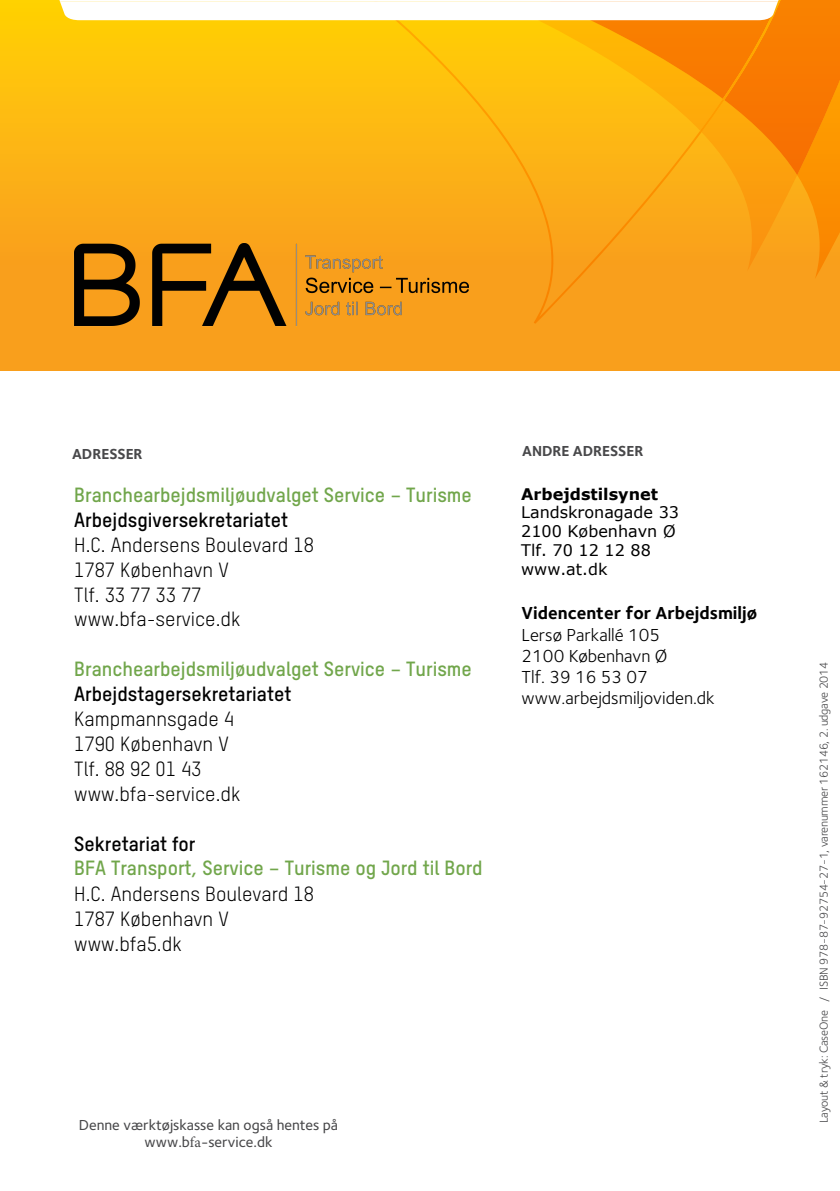
<style>
.page{position:relative;width:840px;height:1191px;background:#fff}
.page>*{position:absolute;margin:0;border:0;box-sizing:border-box;transform-origin:0 0}
.t1{font:20px/25px "T Star Regular";color:#000}
.t2{font:20px "T Star Bold";color:#71a64b}
.t3{font:20px "T Star Bold";color:#000}
.t4{font:18px/21.2px "Foundry Sterling";color:#000}
.t5{font:700 18px "Foundry Sterling";color:#000}
.t6{font:16px/18.8px "Verdana";color:#000}
.t7{font:700 16px "Verdana";color:#000}
.t8{font:500 15px/17px "Foundry Sterling";color:#48484a;text-align:center}
.t9{font:700 15px "Foundry Sterling";color:#48484a}
.t10{font:12px "Foundry Sterling";letter-spacing:-.02em;color:#48484a}
.s1{font-family:"Minion Pro";font-weight:400}
</style>
<div class="page">
<div style="left:0;top:0;width:839px;height:370px;background:#f99f1c"></div>
<svg style="left:701px;top:175px;width:95px;height:94px"></svg>
<svg style="left:796px;top:175px;width:43px;height:103px"></svg>
<svg style="left:701px;top:0;width:138px;height:175px;background:#fa8904"></svg>
<svg style="left:0;top:0;width:701px;height:324px;fill:#fbac18"></svg>
<svg style="left:100px;top:20px;width:624px;height:112px;background:#fdba10"></svg>
<svg style="left:107px;top:0;width:688px;height:100px;background:#fdb608"></svg>
<div style="left:59px;top:0;width:719px;height:20px;background:#fff"></div>
<img style="left:73px;top:241px;width:397px;height:86px">
<p class="t9" style="left:72px;top:445px;width:72px">ADRESSER</p>
<p class="t2" style="left:74px;top:482px;width:399px">Branchearbejdsmiljøudvalget Service – Turisme</p>
<p class="t3" style="left:74px;top:508px;width:215px">Arbejdsgiversekretariatet</p>
<p class="t1" style="left:74px;top:532px;width:241px">H.C. Andersens Boulevard 18<br>1787 København V<br>Tlf. 33 77 33 77 www.bfa-service.dk</p>
<p class="t2" style="left:74px;top:656px;width:399px">Branchearbejdsmiljøudvalget Service – Turisme</p>
<p class="t3" style="left:74px;top:681px;width:218px">Arbejdstagersekretariatet</p>
<p class="t1" style="left:74px;top:705px;width:167px">Kampmannsgade 4<br>1790 København V<br>Tlf. 88 92 01 43 www.bfa-service.dk</p>
<p class="t3" style="left:74px;top:832px;width:122px">Sekretariat for</p>
<p class="t2" style="left:74px;top:856px;width:409px">BFA Transport, Service – Turisme og Jord til Bord</p>
<p class="t1" style="left:74px;top:881px;width:241px">H.C. Andersens Boulevard 18<br>1787 København V www.bfa5.dk</p>
<p class="t9" style="left:522px;top:442px;width:123px">ANDRE ADRESSER</p>
<p class="t7" style="left:521px;top:482px;width:138px">Arbejdstilsynet</p>
<p class="t6" style="left:521px;top:503px;width:159px">Landskronagade 33<br>2100 København Ø<br>Tlf. 70 12 12 88 www.at.dk</p>
<p class="t5" style="left:521px;top:602px;width:237px">videncenter for arbejdsmiljø</p>
<p class="t4" style="left:521px;top:624px;width:194px">lersø parkallé 105<br>2100 københavn ø<br>tlf. 39 16 53 07 www.arbejdsmiljoviden.dk</p>
<p class="t8" style="left:79px;top:1116px;width:261px">Denne værktøjskasse kan også hentes på www.b<span class="s1">fa</span>-service.dk</p>
<p class="t10" style="left:816px;top:1123px;width:463px;rotate:-90deg">Layout &amp; tryk: CaseOne / ISBN 978-87-92754-27-1, varenummer 162146, 2. udgave 2014</p>
</div>
